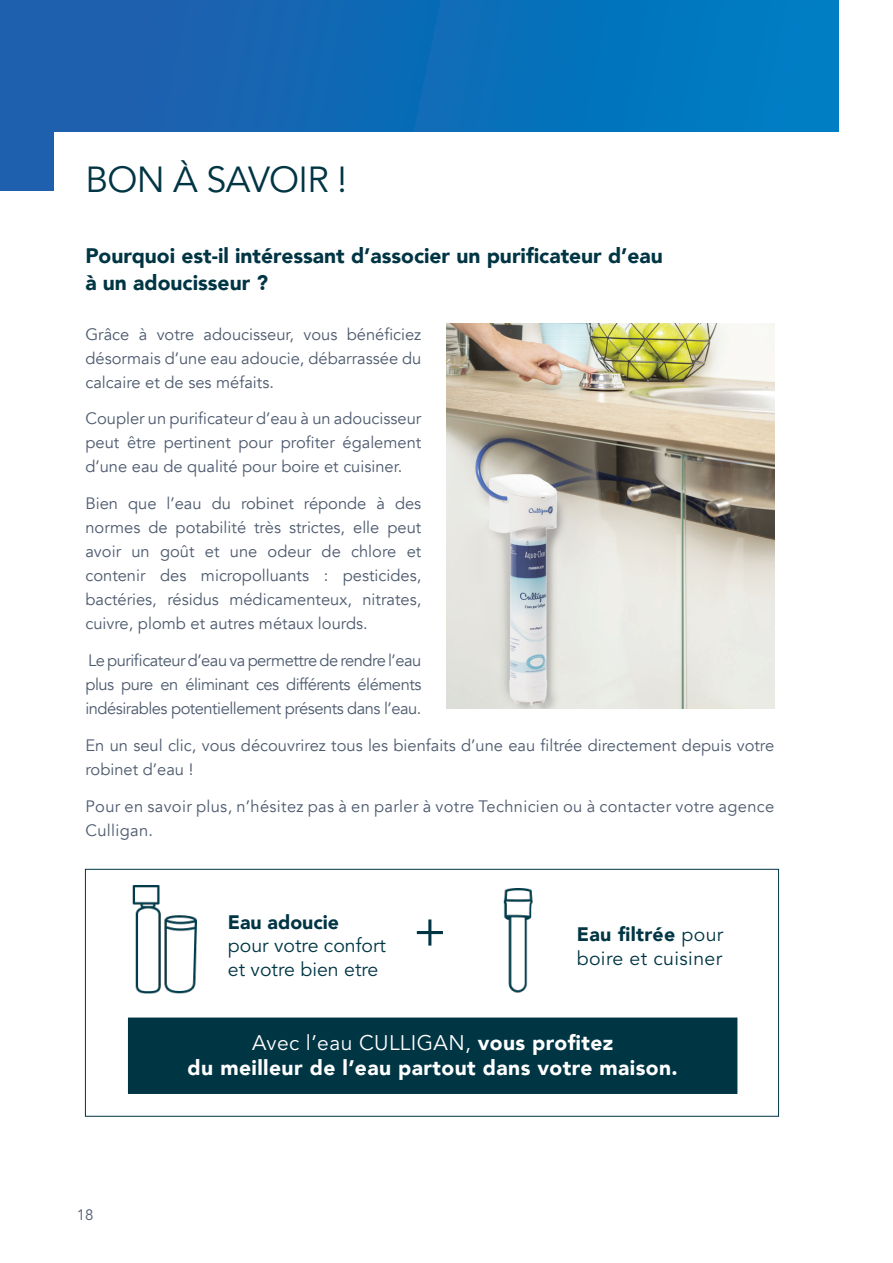
<style>
.page{position:relative;width:893px;height:1263px;background:#fff}
.page>*{position:absolute;margin:0;border:0;box-sizing:border-box;transform-origin:0 0}
.t1{font:51.15px "Avenir LT Std";color:#003544}
.t2{font:36px "Avenir LT Std";letter-spacing:-.02em;color:#003544}
.t3{font:900 21px/25.2px "Avenir";letter-spacing:.02em;color:#fff;text-align:center}
.t4{font:900 21px/27px "Avenir";color:#003544}
.t5{font:19.5px/23.4px "Avenir LT Std";color:#003544}
.t6{font:19.5px/23.4px "Avenir LT Std";letter-spacing:.02em;color:#003544}
.t7{font:16.5px/24px "Avenir";color:#4d5a6e;text-align:justify}
.t8{font:16.5px/24px "Avenir";letter-spacing:.02em;color:#4d5a6e}
.t9{font:15px "Avenir LT Std";color:#4d5a6e}
.s1{font-family:"Avenir";font-weight:900}
.s2{font-family:"Avenir LT Std";font-weight:400}
</style>
<div class="page">
<div style="left:128px;top:1017px;width:609px;height:77px;background:#003544"></div>
<div style="left:85px;top:869px;width:694px;height:247px;border:1px solid #003544"></div>
<img style="left:447px;top:323px;width:327px;height:385px">
<img style="left:132px;top:886px;width:65px;height:108px">
<img style="left:503px;top:888px;width:30px;height:105px">
<div style="left:0;top:0;width:839px;height:190px;background:linear-gradient(to right,#215baa,#007ec4)"></div>
<div style="left:54px;top:132px;width:805px;height:64px;background:#fff"></div>
<p class="t2" style="left:85px;top:159px;width:263px">BON À SAVOIR !</p>
<p class="t4" style="left:85px;top:242px;width:579px">Pourquoi est-il intéressant d’associer un purificateur d’eau à un adoucisseur ?</p>
<p class="t7" style="left:85px;top:322px;width:337px">Grâce à votre adoucisseur, vous bénéficiez désormais d’une eau adoucie, débarrassée du calcaire et de ses méfaits.</p>
<p class="t7" style="left:85px;top:407px;width:337px">Coupler un purificateur d’eau à un adoucisseur peut être pertinent pour profiter également d’une eau de qualité pour boire et cuisiner.</p>
<p class="t7" style="left:85px;top:492px;width:337px">Bien que l’eau du robinet réponde à des normes de potabilité très strictes, elle peut avoir un goût et une odeur de chlore et contenir des micropolluants : pesticides, bactéries, résidus médicamenteux, nitrates, cuivre, plomb et autres métaux lourds.</p>
<p class="t7" style="left:85px;top:649px;width:337px">Le purificateur d’eau va permettre de rendre l’eau plus pure en éliminant ces différents éléments indésirables potentiellement présents dans l’eau.</p>
<p class="t7" style="left:85px;top:733px;width:690px">En un seul clic, vous découvrirez tous les bienfaits d’une eau filtrée directement depuis votre robinet d’eau !</p>
<p class="t8" style="left:85px;top:794px;width:690px">Pour en savoir plus, n’hésitez pas à en parler à votre Technicien ou à contacter votre agence<br>Culligan.</p>
<p class="t5" style="left:228px;top:911px;width:160px"><span class="s1">Eau adoucie<br></span>pour votre confort et votre bien etre</p>
<p class="t1" style="left:413px;top:901px;width:36px">+</p>
<p class="t6" style="left:577px;top:923px;width:148px"><span class="s1">Eau filtrée</span> pour boire et cuisiner</p>
<p class="t9" style="left:77px;top:1206px;width:18px">18</p>
<p class="t3" style="left:188px;top:1030px;width:492px"><span class="s2">Avec l’eau CULLIGAN,</span> vous profitez<br>du meilleur de l’eau partout dans votre maison.</p>
</div>
